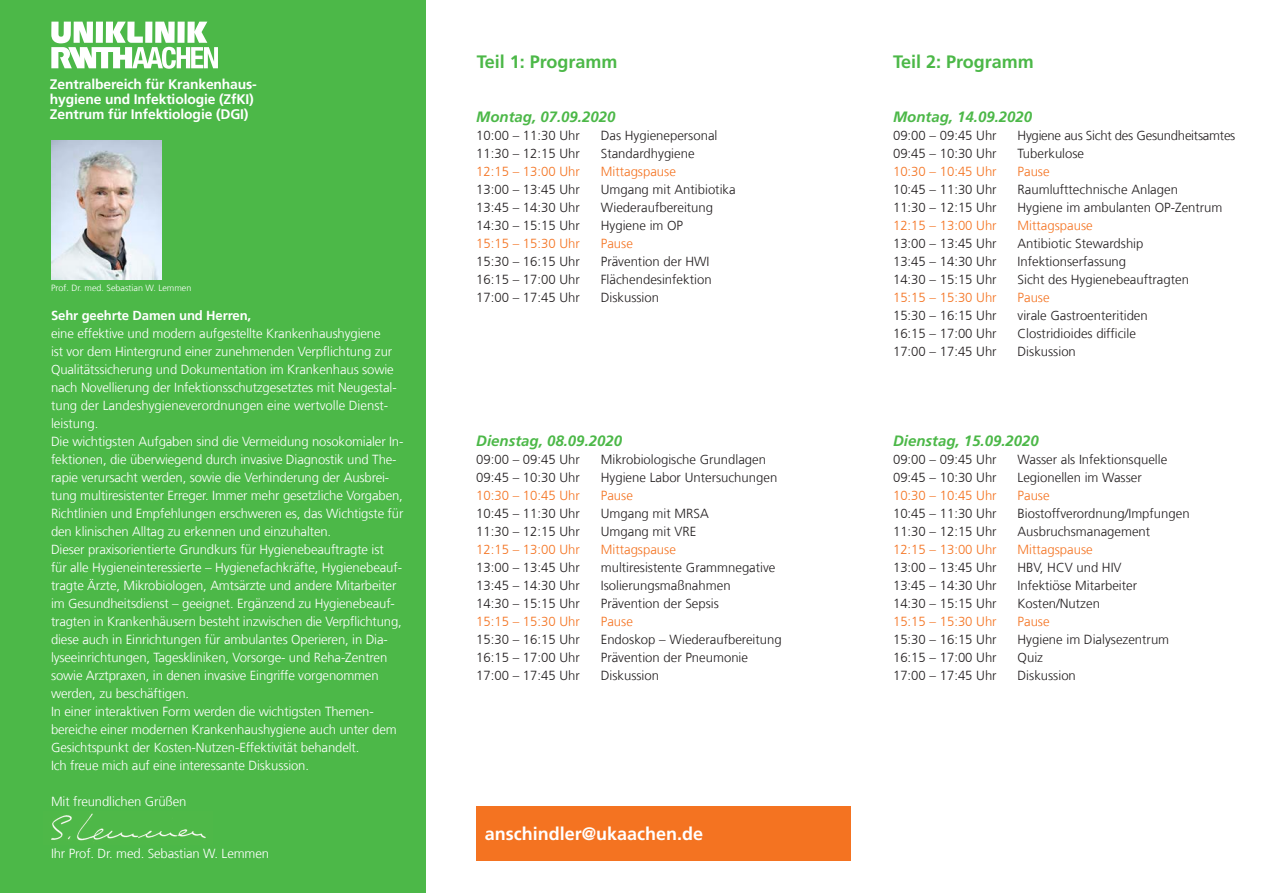
<style>
.page{position:relative;width:1263px;height:893px;background:#fff}
.page>*{position:absolute;margin:0;border:0;box-sizing:border-box;transform-origin:0 0}
.t1{font:700 18px "Frutiger LT Com";color:#4cb848}
.t2{font:700 18px "Frutiger LT Com";color:#fff}
.t3{font:italic 700 15px "Frutiger LT Com";color:#4cb848}
.t4{font:700 13.8px/15px "Frutiger LT Com";letter-spacing:-.01em;color:#fff}
.t5{font:300 13.2px/18px "Frutiger LT Com";letter-spacing:-.01em;color:#fff}
.t6{font:300 13.2px "Frutiger LT Com";color:#231f20}
.t7{font:300 13.2px "Frutiger LT Com";color:#f47321}
.t8{font:300 13.2px "Frutiger LT Com";letter-spacing:-.02em;color:#231f20}
.t9{font:700 13.2px "Frutiger LT Com";letter-spacing:-.01em;color:#fff}
.t10{font:300 9px "Frutiger LT Com";color:#fff}
</style>
<div class="page">
<div style="left:0;top:0;width:425px;height:893px;background:#4cb848"></div>
<svg style="left:51px;top:22px;width:167px;height:47px"></svg>
<img style="left:51px;top:140px;width:111px;height:139px">
<div style="left:476px;top:806px;width:374px;height:55px;background:#f47321"></div>
<img style="left:51px;top:813px;width:155px;height:29px">
<p class="t4" style="left:50px;top:77px;width:208px">Zentralbereich für Krankenhaus&shy;hygiene und Infektiologie (ZfKI)<br>Zentrum für Infektiologie (DGI)</p>
<p class="t10" style="left:51px;top:282px;width:142px">Prof. Dr. med. Sebastian W. Lemmen</p>
<p class="t9" style="left:51px;top:308px;width:202px">Sehr geehrte Damen und Herren,</p>
<p class="t5" style="left:51px;top:325px;width:354px">eine effektive und modern aufgestellte Krankenhaushygiene<br>ist vor dem Hintergrund einer zunehmenden Verpflichtung zur Qualitätssicherung und Dokumentation im Krankenhaus sowie nach Novellierung der Infektionsschutzgesetztes mit Neugestal&shy;tung der Landeshygieneverordnungen eine wertvolle Dienst&shy;leistung.<br>Die wichtigsten Aufgaben sind die Vermeidung nosokomialer In&shy;fektionen, die überwiegend durch invasive Diagnostik und The&shy;rapie verursacht werden, sowie die Verhinderung der Ausbrei&shy;tung multiresistenter Erreger. Immer mehr gesetzliche Vorgaben, Richtlinien und Empfehlungen erschweren es, das Wichtigste für den klinischen Alltag zu erkennen und einzuhalten.<br>Dieser praxisorientierte Grundkurs für Hygienebeauftragte ist<br>für alle Hygieneinteressierte – Hygienefachkräfte, Hygienebeauf&shy;tragte Ärzte, Mikrobiologen, Amtsärzte und andere Mitarbeiter im Gesundheitsdienst – geeignet. Ergänzend zu Hygienebeauf&shy;tragten in Krankenhäusern besteht inzwischen die Verpflichtung, diese auch in Einrichtungen für ambulantes Operieren, in Dia&shy;lyseeinrichtungen, Tageskliniken, Vorsorge- und Reha-Zentren sowie Arztpraxen, in denen invasive Eingriffe vorgenommen werden, zu beschäftigen.<br>In einer interaktiven Form werden die wichtigsten Themen&shy;bereiche einer modernen Krankenhaushygiene auch unter dem Gesichtspunkt der Kosten-Nutzen-Effektivität behandelt.<br>Ich freue mich auf eine interessante Diskussion.</p>
<p class="t5" style="left:51px;top:792px;width:137px">Mit freundlichen Grüßen</p>
<p class="t5" style="left:51px;top:844px;width:220px">Ihr Prof. Dr. med. Sebastian W. Lemmen</p>
<h1 class="t1" style="left:477px;top:51px;width:142px">Teil 1: Programm</h1>
<p class="t3" style="left:476px;top:108px;width:141px">Montag, 07.09.2020</p>
<p class="t6" style="left:476px;top:128px;width:105px">10:00 – 11:30 Uhr</p>
<p class="t6" style="left:601px;top:128px;width:118px">Das Hygienepersonal</p>
<p class="t6" style="left:476px;top:146px;width:105px">11:30 – 12:15 Uhr</p>
<p class="t6" style="left:601px;top:146px;width:95px">Standardhygiene</p>
<p class="t7" style="left:476px;top:164px;width:105px">12:15 – 13:00 Uhr</p>
<p class="t7" style="left:601px;top:164px;width:77px">Mittagspause</p>
<p class="t6" style="left:476px;top:182px;width:105px">13:00 – 13:45 Uhr</p>
<p class="t6" style="left:601px;top:182px;width:136px">Umgang mit Antibiotika</p>
<p class="t6" style="left:476px;top:200px;width:105px">13:45 – 14:30 Uhr</p>
<p class="t6" style="left:601px;top:200px;width:114px">Wiederaufbereitung</p>
<p class="t6" style="left:476px;top:218px;width:105px">14:30 – 15:15 Uhr</p>
<p class="t6" style="left:601px;top:218px;width:84px">Hygiene im OP</p>
<p class="t7" style="left:476px;top:236px;width:105px">15:15 – 15:30 Uhr</p>
<p class="t7" style="left:601px;top:236px;width:34px">Pause</p>
<p class="t6" style="left:476px;top:254px;width:105px">15:30 – 16:15 Uhr</p>
<p class="t6" style="left:601px;top:254px;width:110px">Prävention der HWI</p>
<p class="t6" style="left:476px;top:272px;width:105px">16:15 – 17:00 Uhr</p>
<p class="t6" style="left:601px;top:272px;width:112px">Flächendesinfektion</p>
<p class="t6" style="left:476px;top:290px;width:105px">17:00 – 17:45 Uhr</p>
<p class="t6" style="left:601px;top:290px;width:60px">Diskussion</p>
<p class="t3" style="left:476px;top:432px;width:147px">Dienstag, 08.09.2020</p>
<p class="t6" style="left:476px;top:452px;width:105px">09:00 – 09:45 Uhr</p>
<p class="t6" style="left:601px;top:452px;width:167px">Mikrobiologische Grundlagen</p>
<p class="t6" style="left:476px;top:470px;width:105px">09:45 – 10:30 Uhr</p>
<p class="t6" style="left:601px;top:470px;width:178px">Hygiene Labor Untersuchungen</p>
<p class="t7" style="left:476px;top:488px;width:105px">10:30 – 10:45 Uhr</p>
<p class="t7" style="left:601px;top:488px;width:34px">Pause</p>
<p class="t6" style="left:476px;top:506px;width:105px">10:45 – 11:30 Uhr</p>
<p class="t6" style="left:601px;top:506px;width:109px">Umgang mit MRSA</p>
<p class="t6" style="left:476px;top:524px;width:105px">11:30 – 12:15 Uhr</p>
<p class="t6" style="left:601px;top:524px;width:97px">Umgang mit VRE</p>
<p class="t7" style="left:476px;top:542px;width:105px">12:15 – 13:00 Uhr</p>
<p class="t7" style="left:601px;top:542px;width:77px">Mittagspause</p>
<p class="t6" style="left:476px;top:560px;width:105px">13:00 – 13:45 Uhr</p>
<p class="t6" style="left:601px;top:560px;width:176px">multiresistente Grammnegative</p>
<p class="t6" style="left:476px;top:578px;width:105px">13:45 – 14:30 Uhr</p>
<p class="t6" style="left:601px;top:578px;width:131px">Isolierungsmaßnahmen</p>
<p class="t6" style="left:476px;top:596px;width:105px">14:30 – 15:15 Uhr</p>
<p class="t6" style="left:601px;top:596px;width:120px">Prävention der Sepsis</p>
<p class="t7" style="left:476px;top:614px;width:105px">15:15 – 15:30 Uhr</p>
<p class="t7" style="left:601px;top:614px;width:34px">Pause</p>
<p class="t6" style="left:476px;top:632px;width:105px">15:30 – 16:15 Uhr</p>
<p class="t6" style="left:601px;top:632px;width:182px">Endoskop – Wiederaufbereitung</p>
<p class="t6" style="left:476px;top:650px;width:105px">16:15 – 17:00 Uhr</p>
<p class="t6" style="left:601px;top:650px;width:149px">Prävention der Pneumonie</p>
<p class="t6" style="left:476px;top:668px;width:105px">17:00 – 17:45 Uhr</p>
<p class="t6" style="left:601px;top:668px;width:60px">Diskussion</p>
<h1 class="t2" style="left:485px;top:823px;width:220px">anschindler@ukaachen.de</h1>
<h1 class="t1" style="left:893px;top:51px;width:142px">Teil 2: Programm</h1>
<p class="t3" style="left:893px;top:108px;width:141px">Montag, 14.09.2020</p>
<p class="t6" style="left:893px;top:128px;width:105px">09:00 – 09:45 Uhr</p>
<p class="t8" style="left:1017px;top:128px;width:219px">Hygiene aus Sicht des Gesundheitsamtes</p>
<p class="t6" style="left:893px;top:146px;width:105px">09:45 – 10:30 Uhr</p>
<p class="t6" style="left:1017px;top:146px;width:68px">Tuberkulose</p>
<p class="t7" style="left:893px;top:164px;width:105px">10:30 – 10:45 Uhr</p>
<p class="t7" style="left:1017px;top:164px;width:34px">Pause</p>
<p class="t6" style="left:893px;top:182px;width:105px">10:45 – 11:30 Uhr</p>
<p class="t6" style="left:1017px;top:182px;width:162px">Raumlufttechnische Anlagen</p>
<p class="t6" style="left:893px;top:200px;width:105px">11:30 – 12:15 Uhr</p>
<p class="t6" style="left:1017px;top:200px;width:206px">Hygiene im ambulanten OP-Zentrum</p>
<p class="t7" style="left:893px;top:218px;width:105px">12:15 – 13:00 Uhr</p>
<p class="t7" style="left:1017px;top:218px;width:77px">Mittagspause</p>
<p class="t6" style="left:893px;top:236px;width:105px">13:00 – 13:45 Uhr</p>
<p class="t6" style="left:1017px;top:236px;width:127px">Antibiotic Stewardship</p>
<p class="t6" style="left:893px;top:254px;width:105px">13:45 – 14:30 Uhr</p>
<p class="t6" style="left:1017px;top:254px;width:110px">Infektionserfassung</p>
<p class="t6" style="left:893px;top:272px;width:105px">14:30 – 15:15 Uhr</p>
<p class="t6" style="left:1017px;top:272px;width:173px">Sicht des Hygienebeauftragten</p>
<p class="t7" style="left:893px;top:290px;width:105px">15:15 – 15:30 Uhr</p>
<p class="t7" style="left:1017px;top:290px;width:34px">Pause</p>
<p class="t6" style="left:893px;top:308px;width:105px">15:30 – 16:15 Uhr</p>
<p class="t6" style="left:1017px;top:308px;width:132px">virale Gastroenteritiden</p>
<p class="t6" style="left:893px;top:326px;width:105px">16:15 – 17:00 Uhr</p>
<p class="t6" style="left:1017px;top:326px;width:120px">Clostridioides difficile</p>
<p class="t6" style="left:893px;top:344px;width:105px">17:00 – 17:45 Uhr</p>
<p class="t6" style="left:1017px;top:344px;width:60px">Diskussion</p>
<p class="t3" style="left:893px;top:432px;width:147px">Dienstag, 15.09.2020</p>
<p class="t6" style="left:893px;top:452px;width:105px">09:00 – 09:45 Uhr</p>
<p class="t6" style="left:1017px;top:452px;width:151px">Wasser als Infektionsquelle</p>
<p class="t6" style="left:893px;top:470px;width:105px">09:45 – 10:30 Uhr</p>
<p class="t6" style="left:1017px;top:470px;width:126px">Legionellen im Wasser</p>
<p class="t7" style="left:893px;top:488px;width:105px">10:30 – 10:45 Uhr</p>
<p class="t7" style="left:1017px;top:488px;width:34px">Pause</p>
<p class="t6" style="left:893px;top:506px;width:105px">10:45 – 11:30 Uhr</p>
<p class="t6" style="left:1017px;top:506px;width:174px">Biostoffverordnung/Impfungen</p>
<p class="t6" style="left:893px;top:524px;width:105px">11:30 – 12:15 Uhr</p>
<p class="t6" style="left:1017px;top:524px;width:134px">Ausbruchsmanagement</p>
<p class="t7" style="left:893px;top:542px;width:105px">12:15 – 13:00 Uhr</p>
<p class="t7" style="left:1017px;top:542px;width:77px">Mittagspause</p>
<p class="t6" style="left:893px;top:560px;width:105px">13:00 – 13:45 Uhr</p>
<p class="t6" style="left:1017px;top:560px;width:106px">HBV, HCV und HIV</p>
<p class="t6" style="left:893px;top:578px;width:105px">13:45 – 14:30 Uhr</p>
<p class="t6" style="left:1017px;top:578px;width:121px">Infektiöse Mitarbeiter</p>
<p class="t6" style="left:893px;top:596px;width:105px">14:30 – 15:15 Uhr</p>
<p class="t6" style="left:1017px;top:596px;width:84px">Kosten/Nutzen</p>
<p class="t7" style="left:893px;top:614px;width:105px">15:15 – 15:30 Uhr</p>
<p class="t7" style="left:1017px;top:614px;width:34px">Pause</p>
<p class="t6" style="left:893px;top:632px;width:105px">15:30 – 16:15 Uhr</p>
<p class="t6" style="left:1017px;top:632px;width:153px">Hygiene im Dialysezentrum</p>
<p class="t6" style="left:893px;top:650px;width:105px">16:15 – 17:00 Uhr</p>
<p class="t6" style="left:1017px;top:650px;width:27px">Quiz</p>
<p class="t6" style="left:893px;top:668px;width:105px">17:00 – 17:45 Uhr</p>
<p class="t6" style="left:1017px;top:668px;width:60px">Diskussion</p>
</div>
